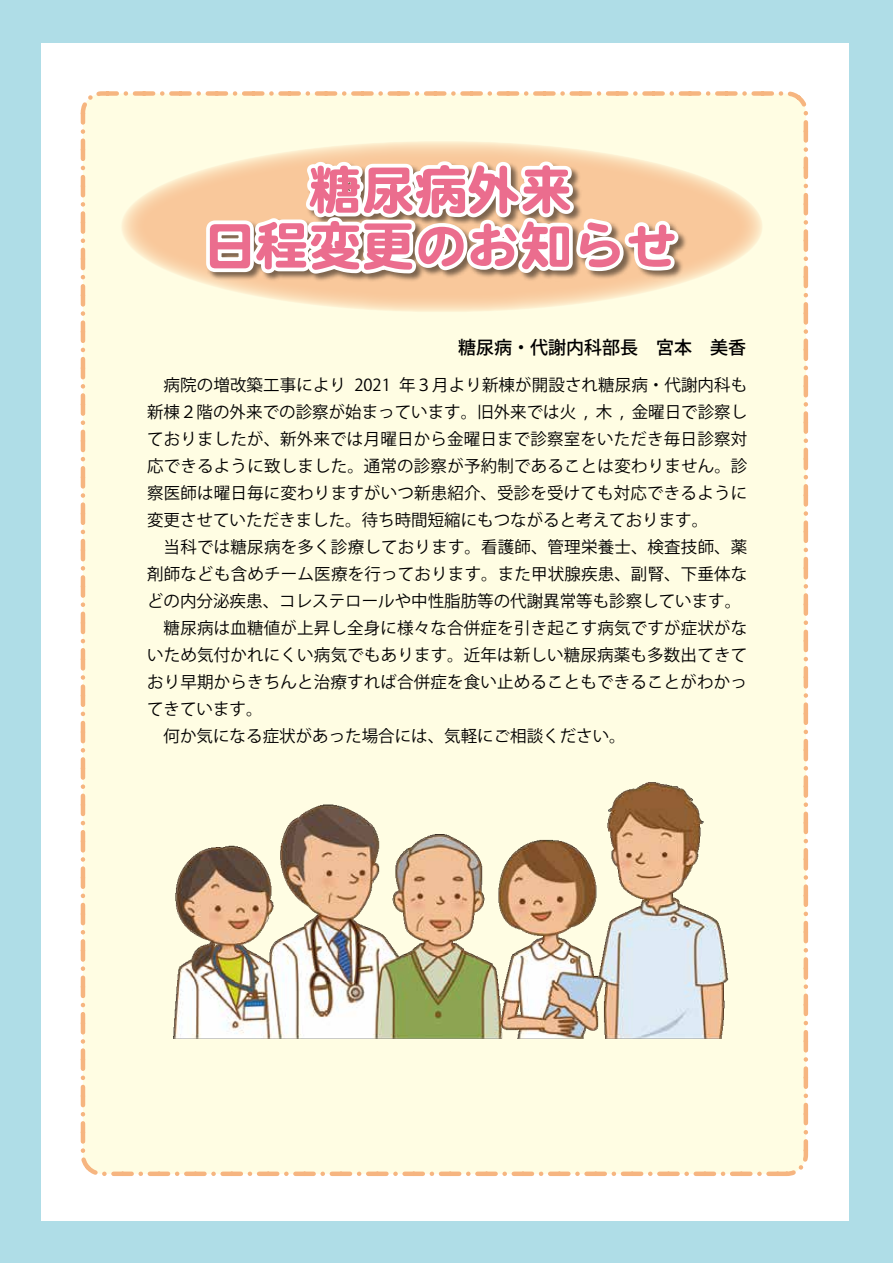
<style>
.page{position:relative;width:893px;height:1263px;background:#afdde7}
.page>*{position:absolute;margin:0;border:0;box-sizing:border-box;transform-origin:0 0}
.t1{font:52.8px/56.1px "DF Maru Gothic SB WIN RKSJ H";color:#eb6d8e;text-align:center}
.t2{font:500 18px "Koz Go Pro";color:#000}
.t3{font:16.5px/27px "Koz Go Pro";letter-spacing:.01em;color:#000}
</style>
<div class="page">
<div style="left:41px;top:43px;width:808px;height:1177px;background:#fff"></div>
<div style="left:83px;top:93px;width:723px;height:1081px;background:#fffde3;border-radius:19px"></div>
<div style="left:81px;top:91px;width:727px;height:1085px;border:4px dashed #ed6c00;border-radius:19px"></div>
<svg style="left:121px;top:141px;width:642px;height:171px;fill:#f9ca9e"></svg>
<img style="left:197px;top:170px;width:496px;height:113px">
<svg style="left:202px;top:94px;width:483px;height:218px"></svg>
<img style="left:173px;top:782px;width:556px;height:257px">
<h1 class="t1" style="left:203px;top:163px;width:477px">糖尿病外来<br>日程変更のお知らせ</h1>
<p class="t2" style="left:458px;top:336px;width:289px">糖尿病・代謝内科部長　宮本　美香</p>
<p class="t3" style="left:147px;top:372px;width:602px">　病院の増改築工事により 2021 年３月より新棟が開設され糖尿病・代謝内科も新棟２階の外来での診察が始まっています。旧外来では火 , 木 , 金曜日で診察しておりましたが、新外来では月曜日から金曜日まで診察室をいただき毎日診察対応できるように致しました。通常の診察が予約制であることは変わりません。診察医師は曜日毎に変わりますがいつ新患紹介、受診を受けても対応できるように変更させていただきました。待ち時間短縮にもつながると考えております。<br>　当科では糖尿病を多く診療しております。看護師、管理栄養士、検査技師、薬剤師なども含めチーム医療を行っております。また甲状腺疾患、副腎、下垂体などの内分泌疾患、コレステロールや中性脂肪等の代謝異常等も診察しています。　糖尿病は血糖値が上昇し全身に様々な合併症を引き起こす病気ですが症状がないため気付かれにくい病気でもあります。近年は新しい糖尿病薬も多数出てきており早期からきちんと治療すれば合併症を食い止めることもできることがわかってきています。<br>　何か気になる症状があった場合には、気軽にご相談ください。</p>
</div>
